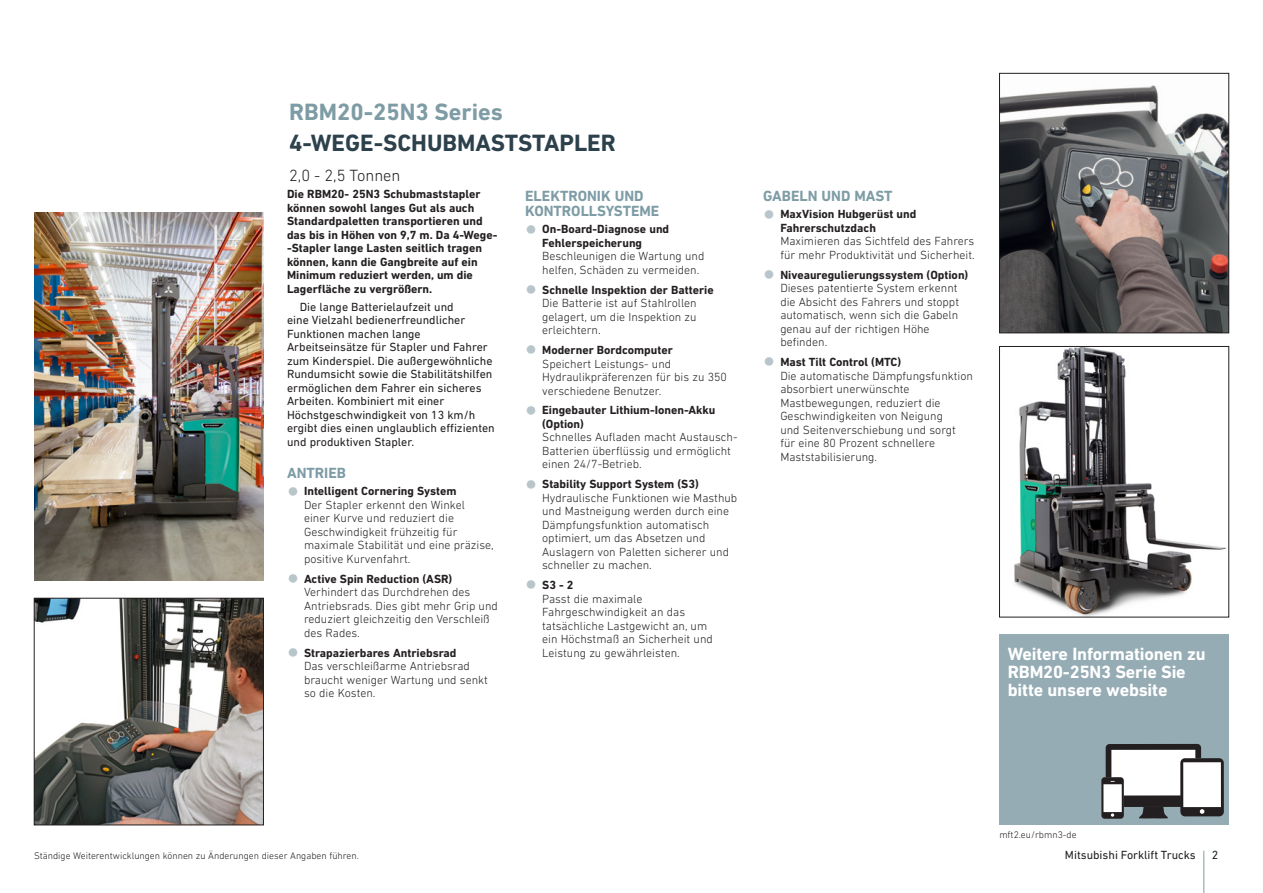
<style>
.page{position:relative;width:1263px;height:893px;background:#fff}
.page>*{position:absolute;margin:0;border:0;box-sizing:border-box;transform-origin:0 0}
.t1{font:700 24px "DIN Next LT Pro";color:#2c414c}
.t2{font:700 24px "DIN Next LT Pro";color:#7e9ca5}
.t3{font:700 18px/18px "DIN Next LT Pro";letter-spacing:-.01em;color:#fff}
.t4{font:300 16.5px "DIN Next LT Pro";color:#231f20}
.t5{font:700 15px/15px "DIN Next LT Pro";color:#7e9ca5}
.t6{font:300 12px/13.5px "DIN Next LT Pro";color:#231f20}
.t7{font:12px/13.5px "DIN Next LT Pro";color:#231f20}
.t8{font:700 12px/13.5px "DIN Next LT Pro";color:#231f20}
.t9{font:300 9.75px "DIN Next LT Pro";color:#231f20}
.s1{font-family:"Helvetica Neue LT Std";font-stretch:condensed;font-size:24px;color:#b8c6cc}
.s2{font-weight:700}
.s3{font-family:"Helvetica Neue LT Std";font-weight:300;font-stretch:condensed;font-size:24px;color:#b8c6cc}
</style>
<div class="page">
<div style="left:999px;top:634px;width:230px;height:191px;background:#95acb4"></div>
<div style="left:1111px;top:750px;width:84px;height:46px;background:#fff"></div>
<svg style="left:1139px;top:807px;width:29px;height:12px"></svg>
<div style="left:1101px;top:777px;width:23px;height:42px;background:#231f20;border-radius:3px"></div>
<svg style="left:1111px;top:813px;width:3px;height:4px"></svg>
<div style="left:1103px;top:784px;width:19px;height:28px;background:#fff"></div>
<div style="left:1180px;top:758px;width:44px;height:58px;background:#231f20;border-radius:5px"></div>
<svg style="left:1200px;top:809px;width:4px;height:5px"></svg>
<div style="left:1183px;top:762px;width:38px;height:45px;background:#fff"></div>
<svg style="left:1106px;top:744px;width:95px;height:38px"></svg>
<div style="left:1124px;top:795px;width:57px;height:12px;background:#231f20"></div>
<img style="left:34px;top:213px;width:230px;height:367px">
<img style="left:36px;top:600px;width:226px;height:223px">
<div style="left:34px;top:598px;width:230px;height:227px;border:1px solid #231f20"></div>
<img style="left:1014px;top:348px;width:212px;height:267px">
<div style="left:999px;top:346px;width:230px;height:271px;border:1px solid #231f20"></div>
<img style="left:1001px;top:85px;width:226px;height:246px">
<div style="left:999px;top:73px;width:230px;height:260px;border:1px solid #231f20"></div>
<hr style="left:1203px;top:851px;width:1px;height:42px;background:#7e9ca5">
<h1 class="t2" style="left:289px;top:98px;width:215px">RBM20-25N3 Series</h1>
<h1 class="t1" style="left:289px;top:129px;width:328px">4-WEGE-SCHUBMASTSTAPLER</h1>
<h3 class="t4" style="left:289px;top:165px;width:113px">2,0 - 2,5 Tonnen</h3>
<p class="t8" style="left:287px;top:187px;width:212px">Die RBM20- 25N3 Schubmaststapler können sowohl langes Gut als auch Standardpaletten transportieren und das bis in Höhen von 9,7 m. Da 4-Wege--Stapler lange Lasten seitlich tragen können, kann die Gangbreite auf ein Minimum reduziert werden, um die Lagerfläche zu vergrößern.</p>
<p class="t7" style="left:287px;top:300px;width:209px;text-indent:13px">Die lange Batterielaufzeit und<br>eine Vielzahl bedienerfreundlicher Funktionen machen lange Arbeitseinsätze für Stapler und Fahrer zum Kinderspiel. Die außergewöhnliche Rundumsicht sowie die Stabilitätshilfen ermöglichen dem Fahrer ein sicheres Arbeiten. Kombiniert mit einer Höchstgeschwindigkeit von 13 km/h ergibt dies einen unglaublich effizienten und produktiven Stapler.</p>
<p class="t5" style="left:287px;top:465px;width:60px">ANTRIEB</p>
<p class="t6" style="left:304px;top:484px;width:191px;text-indent:-17px"><span class="s1">•</span> <span class="s2">Intelligent Cornering System<br></span>Der Stapler erkennt den Winkel einer Kurve und reduziert die<br>Geschwindigkeit frühzeitig für maximale Stabilität und eine präzise, positive Kurvenfahrt.</p>
<p class="t6" style="left:304px;top:572px;width:195px;text-indent:-17px"><span class="s1">•</span> <span class="s2">Active Spin Reduction (ASR)<br></span>Verhindert das Durchdrehen des<br>Antriebsrads. Dies gibt mehr Grip und reduziert gleichzeitig den Verschleiß des Rades.</p>
<p class="t6" style="left:304px;top:646px;width:185px;text-indent:-17px"><span class="s1">•</span> <span class="s2">Strapazierbares Antriebsrad<br></span>Das verschleißarme Antriebsrad braucht weniger Wartung und senkt so die Kosten.</p>
<p class="t5" style="left:525px;top:188px;width:136px">ELEKTRONIK UND<br>KONTROLLSYSTEME</p>
<p class="t8" style="left:542px;top:222px;width:129px;text-indent:-17px"><span class="s3">•</span> On-Board-Diagnose und<br>Fehlerspeicherung</p>
<p class="t6" style="left:542px;top:249px;width:164px">Beschleunigen die Wartung und helfen, Schäden zu vermeiden.</p>
<p class="t6" style="left:542px;top:283px;width:173px;text-indent:-17px"><span class="s1">•</span> <span class="s2">Schnelle Inspektion der Batterie<br></span>Die Batterie ist auf Stahlrollen gelagert, um die Inspektion zu erleichtern.</p>
<p class="t6" style="left:542px;top:343px;width:186px;text-indent:-17px"><span class="s1">•</span> <span class="s2">Moderner Bordcomputer<br></span>Speichert Leistungs- und<br>Hydraulikpräferenzen für bis zu 350 verschiedene Benutzer.</p>
<p class="t8" style="left:542px;top:404px;width:175px;text-indent:-17px"><span class="s3">•</span> Eingebauter Lithium-Ionen-Akku (Option)</p>
<p class="t6" style="left:542px;top:430px;width:197px">Schnelles Aufladen macht Austausch-<br>Batterien überflüssig und ermöglicht einen 24/7-Betrieb.</p>
<p class="t6" style="left:542px;top:477px;width:197px;text-indent:-17px"><span class="s1">•</span> <span class="s2">Stability Support System (S3)<br></span>Hydraulische Funktionen wie Masthub und Mastneigung werden durch eine<br>Dämpfungsfunktion automatisch optimiert, um das Absetzen und<br>Auslagern von Paletten sicherer und schneller zu machen.</p>
<p class="t6" style="left:542px;top:578px;width:172px;text-indent:-17px"><span class="s1">•</span> <span class="s2">S3 - 2<br></span>Passt die maximale<br>Fahrgeschwindigkeit an das tatsächliche Lastgewicht an, um ein Höchstmaß an Sicherheit und<br>Leistung zu gewährleisten.</p>
<p class="t5" style="left:763px;top:188px;width:131px">GABELN UND MAST</p>
<p class="t8" style="left:780px;top:207px;width:137px;text-indent:-17px"><span class="s3">•</span> MaxVision Hubgerüst und<br>Fahrerschutzdach</p>
<p class="t6" style="left:780px;top:234px;width:196px">Maximieren das Sichtfeld des Fahrers für mehr Produktivität und Sicherheit.</p>
<p class="t6" style="left:780px;top:268px;width:190px;text-indent:-17px"><span class="s1">•</span> <span class="s2">Niveauregulierungssystem (Option)<br></span>Dieses patentierte System erkennt die Absicht des Fahrers und stoppt automatisch, wenn sich die Gabeln genau auf der richtigen Höhe befinden.</p>
<p class="t6" style="left:780px;top:355px;width:194px;text-indent:-17px"><span class="s1">•</span> <span class="s2">Mast Tilt Control (MTC)<br></span>Die automatische Dämpfungsfunktion absorbiert unerwünschte<br>Mastbewegungen, reduziert die<br>Geschwindigkeiten von Neigung<br>und Seitenverschiebung und sorgt für eine 80 Prozent schnellere<br>Maststabilisierung.</p>
<h2 class="t3" style="left:1008px;top:645px;width:199px">Weitere Informationen zu<br>RBM20-25N3 Serie Sie bitte unsere website</h2>
<p class="t9" style="left:34px;top:850px;width:326px">Ständige Weiterentwicklungen können zu Änderungen dieser Angaben führen.</p>
<p class="t9" style="left:999px;top:829px;width:79px">mft2.eu/rbmn3-de</p>
<p class="t7" style="left:1065px;top:848px;width:132px">Mitsubishi Forklift Trucks</p>
<p class="t7" style="left:1212px;top:848px;width:8px">2</p>
</div>
